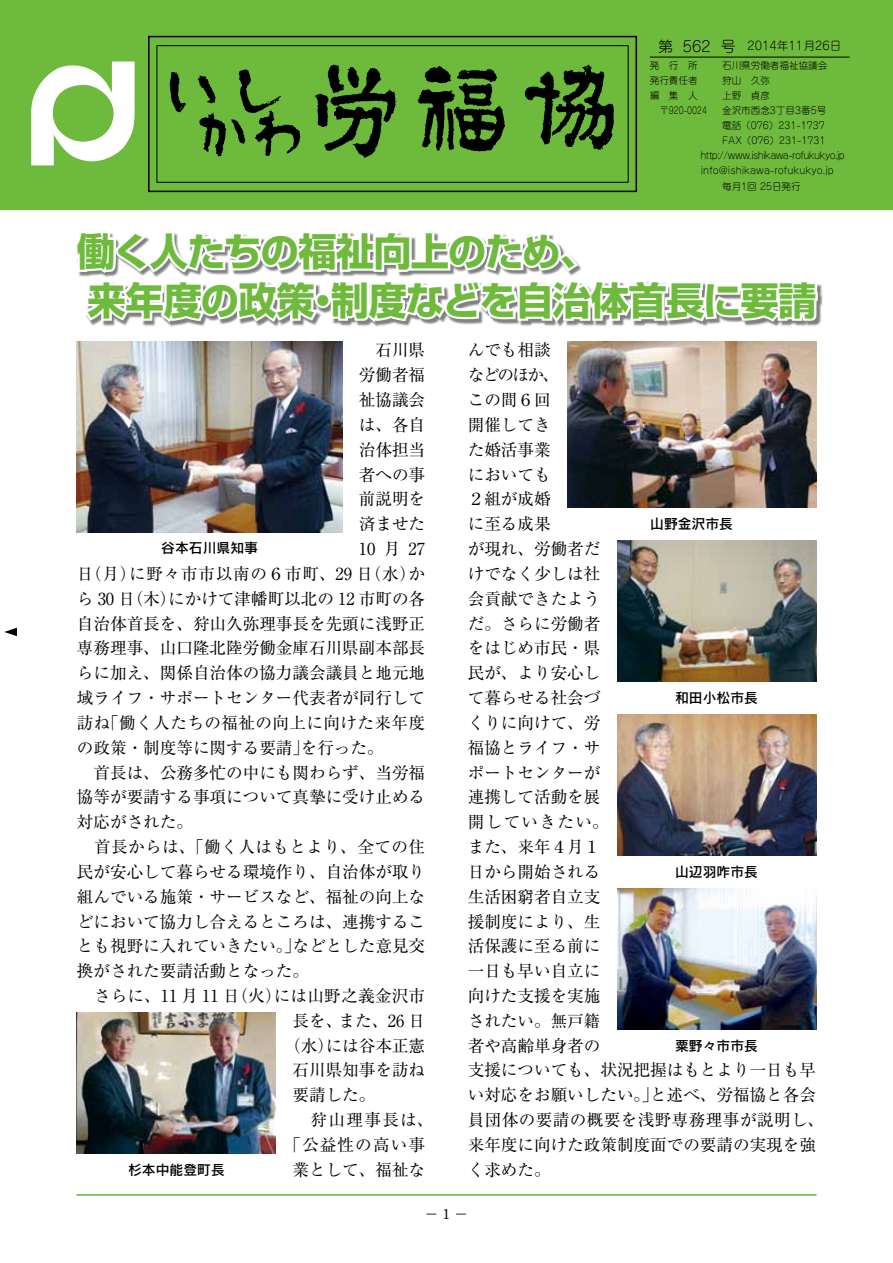
<style>
.page{position:relative;width:893px;height:1263px;background:#fff}
.page>*{position:absolute;margin:0;border:0;box-sizing:border-box;transform-origin:0 0}
.t1{font:700 38.25px/48.9px "Shin Go Pr 6";letter-spacing:-.02em;color:#6eba3d}
.t2{font:16.65px/24.8px "Ryumin Pr 6";color:#000}
.t3{font:16.65px "Ryumin Pr 6";letter-spacing:.045em;color:#000}
.t4{font:16.65px "Ryumin Pr 6";letter-spacing:.025em;color:#000}
.t5{font:16.65px "Ryumin Pr 6";letter-spacing:.03em;color:#000}
.t6{font:16.65px "Ryumin Pr 6";letter-spacing:.07em;color:#000}
.t7{font:13.8px "Rodin Pro DB";color:#000}
.t8{font:700 13.5px "Futo Min A101 Pr 5";color:#000}
.t9{font:300 11.7px "Jun 101 Pro";color:#000}
.t10{font:300 9.6px "Jun 101 Pro";color:#000}
.t11{font:300 9.6px "Jun 101 Pro";letter-spacing:-.065em;color:#000}
.s1{font-size:14.85px}
</style>
<div class="page">
<hr style="left:77px;top:1194px;width:739px;height:2px;background:#6eba3d">
<svg style="left:4px;top:628px;width:13px;height:8px"></svg>
<div style="left:0;top:0;width:893px;height:209px;background:#6eba3d"></div>
<hr style="left:650px;top:57px;width:200px;height:1px;background:#000">
<div style="left:148px;top:36px;width:489px;height:156px;border:2px solid #000"></div>
<svg style="left:31px;top:60px;width:789px;height:266px"></svg>
<img style="left:77px;top:342px;width:265px;height:190px">
<img style="left:617px;top:714px;width:199px;height:141px">
<img style="left:617px;top:888px;width:199px;height:141px">
<img style="left:77px;top:1012px;width:199px;height:141px">
<img style="left:617px;top:541px;width:199px;height:140px">
<img style="left:567px;top:342px;width:249px;height:165px">
<p class="t9" style="left:658px;top:37px;width:185px"><span class="s1">第 562 号</span>　2014年11月26日</p>
<p class="t10" style="left:650px;top:57px;width:49px">発　行　所</p>
<p class="t10" style="left:722px;top:57px;width:107px">石川県労働者福祉協議会</p>
<p class="t10" style="left:650px;top:73px;width:49px">発行責任者</p>
<p class="t10" style="left:722px;top:73px;width:49px">狩山　久弥</p>
<p class="t10" style="left:650px;top:88px;width:49px">編　集　人</p>
<p class="t10" style="left:722px;top:88px;width:49px">上野　貞彦</p>
<p class="t10" style="left:659px;top:103px;width:49px">〒920-0024</p>
<p class="t10" style="left:722px;top:103px;width:106px">金沢市西念3丁目3番5号</p>
<p class="t10" style="left:722px;top:118px;width:104px">電話（076）231-1737</p>
<p class="t10" style="left:722px;top:133px;width:105px">FAX（076）231-1731</p>
<p class="t11" style="left:700px;top:148px;width:146px">http://www.ishikawa-rofukukyo.jp</p>
<p class="t10" style="left:701px;top:163px;width:135px">info@ishikawa-rofukukyo.jp</p>
<p class="t10" style="left:722px;top:178px;width:80px">毎月1回 25日発行</p>
<h1 class="t1" style="left:77px;top:226px;width:741px">働く人たちの福祉向上のため、<br>来年度の政策・制度などを自治体首長に要請</h1>
<p class="t2" style="left:359px;top:337px;width:68px">　石川県</p>
<p class="t2" style="left:359px;top:362px;width:68px">労働者福</p>
<p class="t2" style="left:359px;top:387px;width:68px">祉協議会</p>
<p class="t2" style="left:359px;top:411px;width:68px">は、各自</p>
<p class="t2" style="left:359px;top:436px;width:68px">治体担当</p>
<p class="t2" style="left:359px;top:461px;width:68px">者への事</p>
<p class="t2" style="left:359px;top:486px;width:68px">前説明を</p>
<p class="t2" style="left:359px;top:511px;width:68px">済ませた</p>
<p class="t2" style="left:359px;top:536px;width:68px">10 月 27</p>
<p class="t3" style="left:77px;top:561px;width:350px">日（月）に野々市市以南の６市町、29 日（水）か</p>
<p class="t2" style="left:77px;top:585px;width:350px">ら 30 日（木）にかけて津幡町以北の 12 市町の各</p>
<p class="t2" style="left:77px;top:610px;width:350px">自治体首長を、狩山久弥理事長を先頭に浅野正</p>
<p class="t2" style="left:77px;top:635px;width:350px">専務理事、山口隆北陸労働金庫石川県副本部長</p>
<p class="t2" style="left:77px;top:660px;width:350px">らに加え、関係自治体の協力議会議員と地元地</p>
<p class="t2" style="left:77px;top:685px;width:350px">域ライフ・サポートセンター代表者が同行して</p>
<p class="t4" style="left:77px;top:710px;width:350px">訪ね「働く人たちの福祉の向上に向けた来年度</p>
<p class="t2" style="left:77px;top:734px;width:308px">の政策・制度等に関する要請」を行った。</p>
<p class="t2" style="left:77px;top:759px;width:350px">　首長は、公務多忙の中にも関わらず、当労福</p>
<p class="t2" style="left:77px;top:784px;width:350px">協等が要請する事項について真摯に受け止める</p>
<p class="t2" style="left:77px;top:809px;width:118px">対応がされた。</p>
<p class="t5" style="left:77px;top:834px;width:350px">　首長からは、「働く人はもとより、全ての住</p>
<p class="t2" style="left:77px;top:858px;width:350px">民が安心して暮らせる環境作り、自治体が取り</p>
<p class="t2" style="left:77px;top:883px;width:350px">組んでいる施策・サービスなど、福祉の向上な</p>
<p class="t2" style="left:77px;top:908px;width:350px">どにおいて協力し合えるところは、連携するこ</p>
<p class="t2" style="left:77px;top:933px;width:350px">とも視野に入れていきたい。」などとした意見交</p>
<p class="t2" style="left:77px;top:958px;width:234px">換がされた要請活動となった。</p>
<p class="t2" style="left:77px;top:982px;width:350px">　さらに、11 月 11 日（火）には山野之義金沢市</p>
<p class="t2" style="left:293px;top:1007px;width:134px">長を、また、26 日</p>
<p class="t2" style="left:284px;top:1032px;width:142px">（水）には谷本正憲</p>
<p class="t2" style="left:293px;top:1057px;width:134px">石川県知事を訪ね</p>
<p class="t2" style="left:293px;top:1082px;width:84px">要請した。</p>
<p class="t2" style="left:293px;top:1107px;width:142px">　狩山理事長は、</p>
<p class="t6" style="left:284px;top:1132px;width:142px">「公益性の高い事</p>
<p class="t2" style="left:293px;top:1156px;width:134px">業として、福祉な</p>
<p class="t7" style="left:161px;top:538px;width:98px">谷本石川県知事</p>
<p class="t7" style="left:128px;top:1160px;width:98px">杉本中能登町長</p>
<p class="t2" style="left:468px;top:337px;width:358px">んでも相談<br>などのほか、<br>この間６回<br>開催してき<br>た婚活事業<br>においても<br>２組が成婚<br>に至る成果<br>が現れ、労働者だ<br>けでなく少しは社<br>会貢献できたよう<br>だ。さらに労働者<br>をはじめ市民・県<br>民が、より安心し<br>て暮らせる社会づ<br>くりに向けて、労<br>福協とライフ・サ<br>ポートセンターが<br>連携して活動を展<br>開していきたい。<br>また、来年４月１<br>日から開始される<br>生活困窮者自立支<br>援制度により、生<br>活保護に至る前に<br>一日も早い自立に<br>向けた支援を実施<br>されたい。無戸籍<br>者や高齢単身者の<br>支援についても、状況把握はもとより一日も早い対応をお願いしたい。」と述べ、労福協と各会員団体の要請の概要を浅野専務理事が説明し、来年度に向けた政策制度面での要請の実現を強く求めた。</p>
<p class="t7" style="left:650px;top:515px;width:84px">山野金沢市長</p>
<p class="t7" style="left:675px;top:689px;width:84px">和田小松市長</p>
<p class="t7" style="left:675px;top:862px;width:84px">山辺羽咋市長</p>
<p class="t7" style="left:675px;top:1036px;width:84px">粟野々市市長</p>
<p class="t8" style="left:425px;top:1203px;width:45px">− 1 −</p>
</div>
